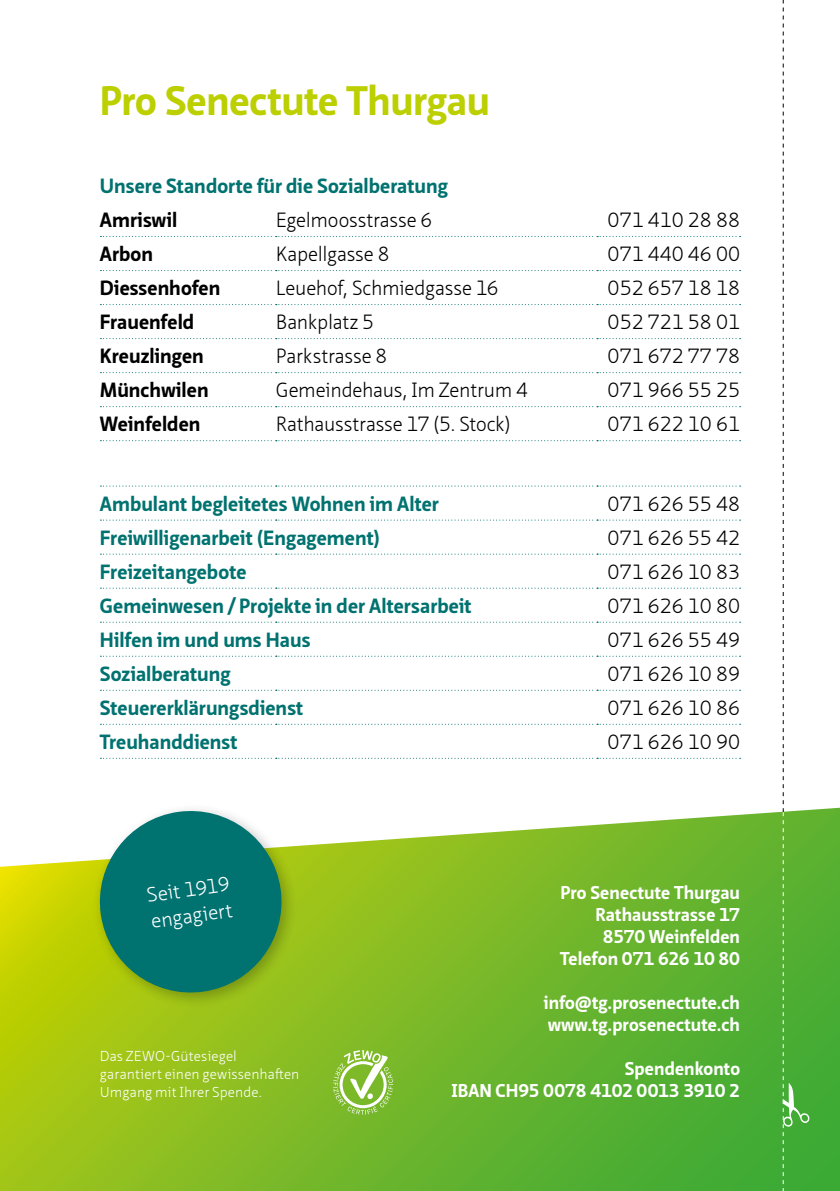
<style>
.page{position:relative;width:840px;height:1191px;background:#fff}
.page>*{position:absolute;margin:0;border:0;box-sizing:border-box;transform-origin:0 0}
.t1{font:700 40px "Neue Sans Pro";letter-spacing:-.005em;color:#bccf00}
.t2{font:300 20px "Neue Sans Pro";color:#000}
.t3{font:700 20px "Neue Sans Pro";letter-spacing:.005em;color:#007270}
.t4{font:700 20px "Neue Sans Pro";letter-spacing:.005em;color:#000}
.t5{font:300 20px/26px "Neue Sans Pro";color:#fff}
.t6{font:700 18px/22px "Neue Sans Pro";letter-spacing:.005em;color:#fff;text-align:right}
.t7{font:300 14px/18px "Neue Sans Pro";letter-spacing:.01em;color:#fff}
</style>
<div class="page">
<svg style="left:0;top:807px;width:839px;height:384px;background:#81bd32"></svg>
<svg style="left:100px;top:485px;width:640px;height:1px"></svg>
<svg style="left:100px;top:519px;width:640px;height:1px"></svg>
<svg style="left:100px;top:553px;width:640px;height:1px"></svg>
<svg style="left:100px;top:587px;width:640px;height:1px"></svg>
<svg style="left:100px;top:621px;width:640px;height:1px"></svg>
<svg style="left:100px;top:655px;width:640px;height:1px"></svg>
<svg style="left:100px;top:689px;width:640px;height:1px"></svg>
<svg style="left:100px;top:724px;width:640px;height:1px"></svg>
<svg style="left:100px;top:758px;width:640px;height:1px"></svg>
<svg style="left:100px;top:236px;width:640px;height:1px"></svg>
<svg style="left:100px;top:270px;width:640px;height:1px"></svg>
<svg style="left:100px;top:304px;width:640px;height:1px"></svg>
<svg style="left:100px;top:338px;width:640px;height:1px"></svg>
<svg style="left:100px;top:372px;width:640px;height:1px"></svg>
<svg style="left:100px;top:406px;width:640px;height:1px"></svg>
<svg style="left:100px;top:440px;width:640px;height:1px"></svg>
<svg style="left:782px;top:0;width:27px;height:1191px"></svg>
<div style="left:92px;top:803px;width:206px;height:205px;background:#000;opacity:.25"></div>
<svg style="left:94px;top:805px;width:193px;height:193px;background:#3c9170"></svg>
<svg style="left:333px;top:1050px;width:60px;height:64px"></svg>
<h1 class="t1" style="left:100px;top:75px;width:391px">Pro Senectute Thurgau</h1>
<p class="t3" style="left:100px;top:173px;width:349px">Unsere Standorte für die Sozialberatung</p>
<p class="t4" style="left:100px;top:207px;width:79px">Amriswil</p>
<p class="t2" style="left:276px;top:207px;width:158px">Egelmoosstrasse 6</p>
<p class="t2" style="left:607px;top:207px;width:134px">071 410 28 88</p>
<p class="t4" style="left:100px;top:241px;width:55px">Arbon</p>
<p class="t2" style="left:276px;top:241px;width:115px">Kapellgasse 8</p>
<p class="t2" style="left:607px;top:241px;width:134px">071 440 46 00</p>
<p class="t4" style="left:100px;top:275px;width:122px">Diessenhofen</p>
<p class="t2" style="left:276px;top:275px;width:224px">Leuehof, Schmiedgasse 16</p>
<p class="t2" style="left:607px;top:275px;width:134px">052 657 18 18</p>
<p class="t4" style="left:100px;top:309px;width:96px">Frauenfeld</p>
<p class="t2" style="left:276px;top:309px;width:100px">Bankplatz 5</p>
<p class="t2" style="left:607px;top:309px;width:134px">052 721 58 01</p>
<p class="t4" style="left:100px;top:343px;width:105px">Kreuzlingen</p>
<p class="t2" style="left:276px;top:343px;width:113px">Parkstrasse 8</p>
<p class="t2" style="left:607px;top:343px;width:134px">071 672 77 78</p>
<p class="t4" style="left:100px;top:377px;width:110px">Münchwilen</p>
<p class="t2" style="left:276px;top:377px;width:253px">Gemeindehaus, Im Zentrum 4</p>
<p class="t2" style="left:607px;top:377px;width:134px">071 966 55 25</p>
<p class="t4" style="left:100px;top:411px;width:102px">Weinfelden</p>
<p class="t2" style="left:276px;top:411px;width:236px">Rathausstrasse 17 (5. Stock)</p>
<p class="t2" style="left:607px;top:411px;width:134px">071 622 10 61</p>
<p class="t3" style="left:100px;top:490px;width:340px">Ambulant begleitetes Wohnen im Alter</p>
<p class="t2" style="left:607px;top:490px;width:134px">071 626 55 48</p>
<p class="t3" style="left:100px;top:524px;width:282px">Freiwilligenarbeit (Engagement)</p>
<p class="t2" style="left:607px;top:524px;width:134px">071 626 55 42</p>
<p class="t3" style="left:100px;top:558px;width:148px">Freizeitangebote</p>
<p class="t2" style="left:607px;top:558px;width:134px">071 626 10 83</p>
<p class="t3" style="left:100px;top:592px;width:373px">Gemeinwesen/Projekte in der Altersarbeit</p>
<p class="t2" style="left:607px;top:592px;width:134px">071 626 10 80</p>
<p class="t3" style="left:100px;top:626px;width:212px">Hilfen im und ums Haus</p>
<p class="t2" style="left:607px;top:626px;width:134px">071 626 55 49</p>
<p class="t3" style="left:100px;top:660px;width:132px">Sozialberatung</p>
<p class="t2" style="left:607px;top:661px;width:134px">071 626 10 89</p>
<p class="t3" style="left:100px;top:694px;width:205px">Steuererklärungsdienst</p>
<p class="t2" style="left:607px;top:695px;width:134px">071 626 10 86</p>
<p class="t3" style="left:100px;top:728px;width:139px">Treuhanddienst</p>
<p class="t2" style="left:607px;top:729px;width:134px">071 626 10 90</p>
<p class="t5" style="left:145px;top:882px;width:85px;rotate:-8deg">Seit 1919 engagiert</p>
<p class="t7" style="left:100px;top:1047px;width:201px">Das ZEWO-Gütesiegel garantiert einen gewissenhaften<br>Umgang mit Ihrer Spende.</p>
<p class="t6" style="left:559px;top:881px;width:181px">Pro Senectute Thurgau<br>Rathausstrasse 17<br>8570 Weinfelden<br>Telefon 071 626 10 80</p>
<p class="t6" style="left:543px;top:991px;width:198px;text-align:left">info@tg.prosenectute.ch www.tg.prosenectute.ch</p>
<p class="t6" style="left:451px;top:1057px;width:289px">Spendenkonto<br>IBAN CH95 0078 4102 0013 3910 2</p>
</div>
